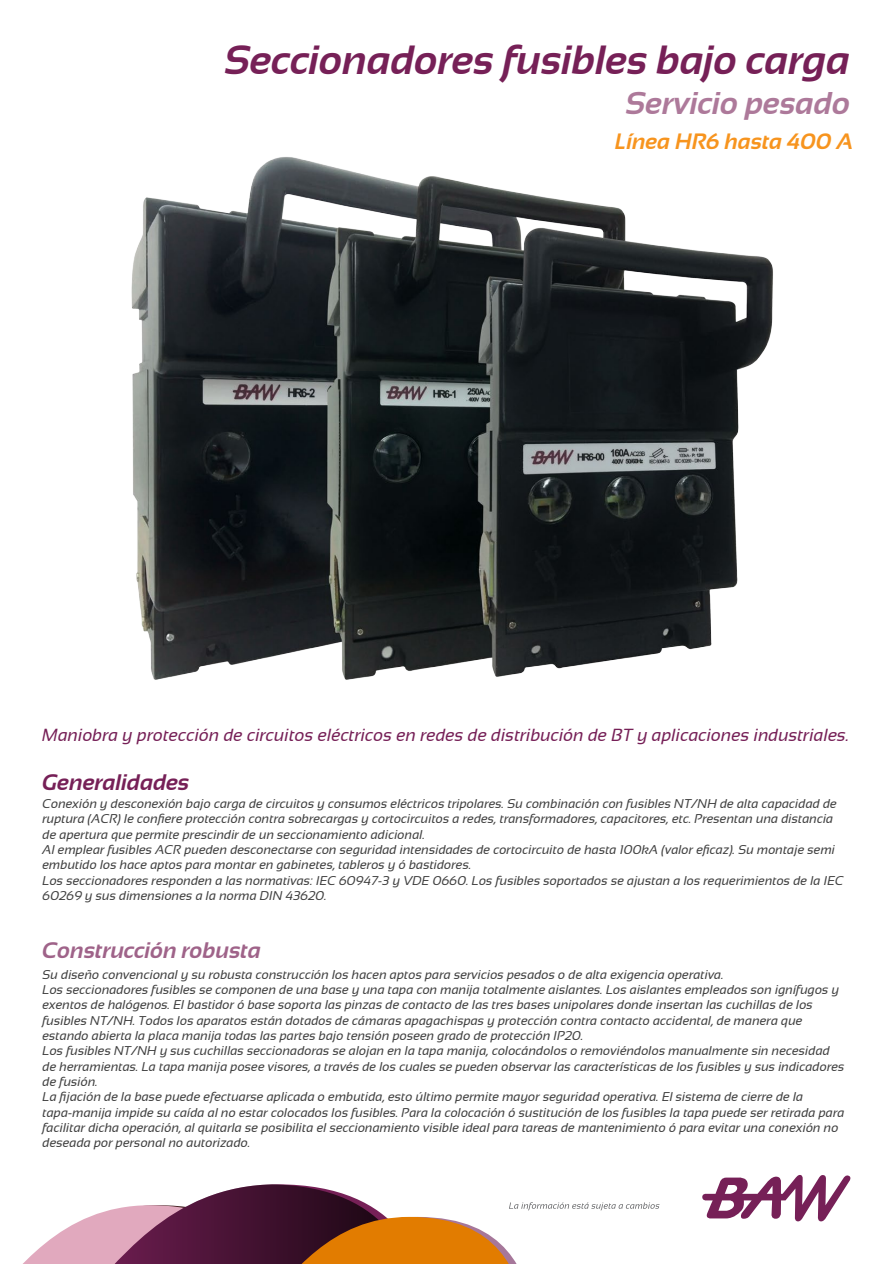
<style>
.page{position:relative;width:893px;height:1264px;background:#fff}
.page>*{position:absolute;margin:0;border:0;box-sizing:border-box;transform-origin:0 0}
.t1{font:italic 700 40.8px "Sansation";color:#762057}
.t2{font:italic 700 31.5px "Sansation";color:#ad799a}
.t3{font:italic 700 22.5px "Sansation";color:#9f6389}
.t4{font:italic 700 22.5px "Sansation";color:#762057}
.t5{font:italic 700 22.2px "Sansation";color:#f7941e}
.t6{font:italic 17.55px "Sansation";color:#762057}
.t7{font:italic 12.75px/15.3px "Sansation";color:#404040}
</style>
<div class="page">
<img style="left:131px;top:157px;width:642px;height:523px">
<svg style="left:24px;top:1184px;width:636px;height:79px"></svg>
<svg style="left:702px;top:1175px;width:149px;height:45px"></svg>
<h1 class="t1" style="left:225px;top:37px;width:627px">Seccionadores fusibles bajo carga</h1>
<h2 class="t2" style="left:626px;top:85px;width:226px">Servicio pesado</h2>
<h3 class="t5" style="left:615px;top:129px;width:240px">Línea HR6 hasta 400 A</h3>
<h3 class="t6" style="left:42px;top:725px;width:809px">Maniobra y protección de circuitos eléctricos en redes de distribución de BT y aplicaciones industriales.</h3>
<h3 class="t4" style="left:42px;top:769px;width:149px">Generalidades</h3>
<p class="t7" style="left:43px;top:795px;width:803px">Conexión y desconexión bajo carga de circuitos y consumos eléctricos tripolares. Su combinación con fusibles NT/NH de alta capacidad de ruptura (ACR) le confiere protección contra sobrecargas y cortocircuitos a redes, transformadores, capacitores, etc. Presentan una distancia de apertura que permite prescindir de un seccionamiento adicional.<br>Al emplear fusibles ACR pueden desconectarse con seguridad intensidades de cortocircuito de hasta 100kA (valor eficaz). Su montaje semi embutido los hace aptos para montar en gabinetes, tableros y ó bastidores.<br>Los seccionadores responden a las normativas: IEC 60947-3 y VDE 0660. Los fusibles soportados se ajustan a los requerimientos de la IEC 60269 y sus dimensiones a la norma DIN 43620.</p>
<h3 class="t3" style="left:42px;top:937px;width:220px">Construcción robusta</h3>
<p class="t7" style="left:43px;top:966px;width:804px">Su diseño convencional y su robusta construcción los hacen aptos para servicios pesados o de alta exigencia operativa.<br>Los seccionadores fusibles se componen de una base y una tapa con manija totalmente aislantes. Los aislantes empleados son ignífugos y exentos de halógenos. El bastidor ó base soporta las pinzas de contacto de las tres bases unipolares donde insertan las cuchillas de los fusibles NT/NH. Todos los aparatos están dotados de cámaras apagachispas y protección contra contacto accidental, de manera que estando abierta la placa manija todas las partes bajo tensión poseen grado de protección IP20.<br>Los fusibles NT/NH y sus cuchillas seccionadoras se alojan en la tapa manija, colocándolos o removiéndolos manualmente sin necesidad de herramientas. La tapa manija posee visores, a través de los cuales se pueden observar las características de los fusibles y sus indicadores de fusión.<br>La fijación de la base puede efectuarse aplicada o embutida, esto último permite mayor seguridad operativa. El sistema de cierre de la tapa-manija impide su caída al no estar colocados los fusibles. Para la colocación ó sustitución de los fusibles la tapa puede ser retirada para facilitar dicha operación, al quitarla se posibilita el seccionamiento visible ideal para tareas de mantenimiento ó para evitar una conexión no deseada por personal no autorizado.</p>
</div>
